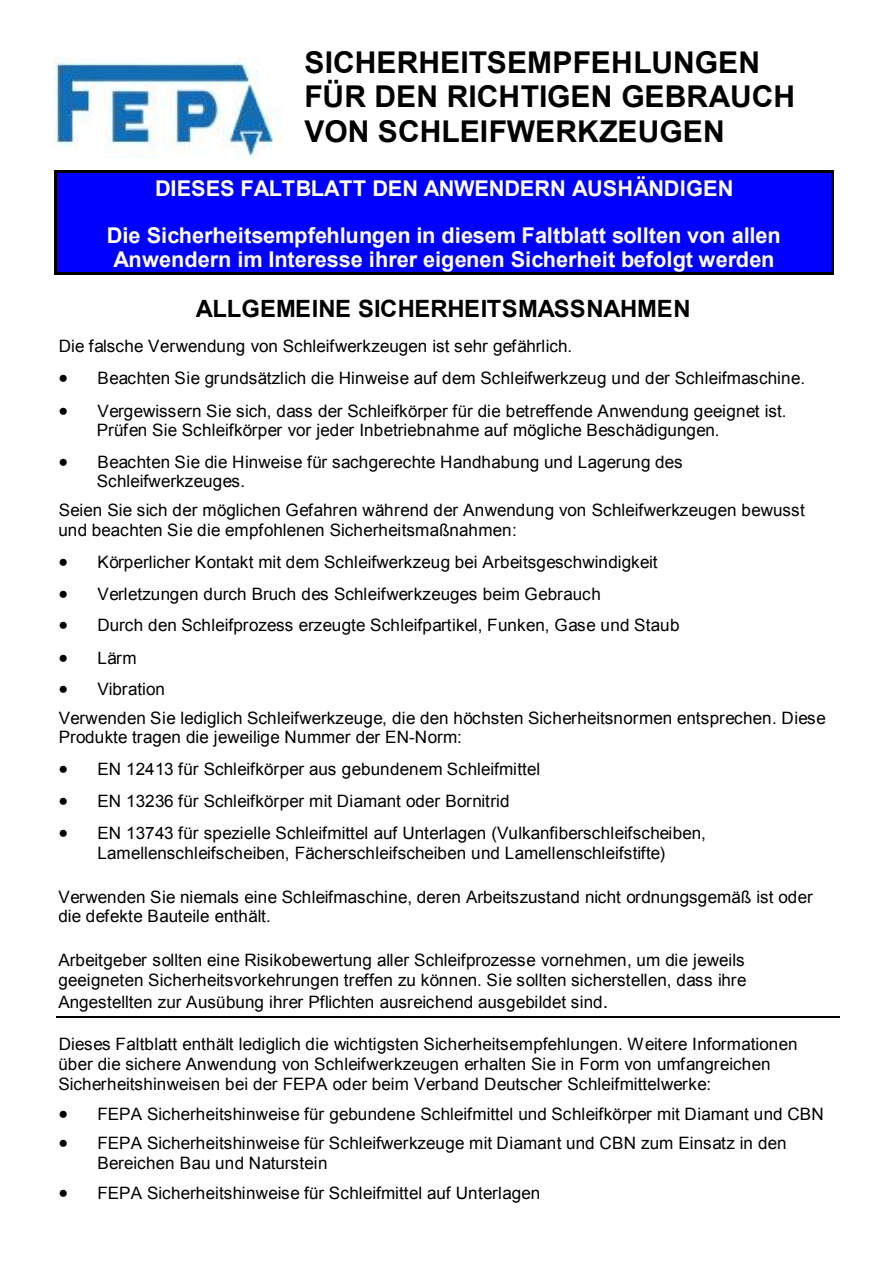
<style>
.page{position:relative;width:893px;height:1263px;background:#fff}
.page>*{position:absolute;margin:0;border:0;box-sizing:border-box;transform-origin:0 0}
.t1{font:700 30px/34.7px "Arial";color:#000}
.t2{font:700 23.85px "Arial";color:#000}
.t3{font:700 21.75px/46px "Arial";letter-spacing:-.01em;color:#fff;text-align:center}
.t4{font:17.1px/19.6px "Arial";letter-spacing:.005em;color:#000}
.s1{font-size:19.65px}
</style>
<div class="page">
<img style="left:53px;top:58px;width:228px;height:99px">
<div style="left:57px;top:173px;width:774px;height:29px;background:#00f"></div>
<div style="left:57px;top:202px;width:774px;height:17px;background:#00f"></div>
<div style="left:57px;top:219px;width:774px;height:29px;background:#00f"></div>
<div style="left:57px;top:248px;width:774px;height:25px;background:#00f"></div>
<hr style="left:57px;top:171px;width:236px;height:2px;background:#000">
<hr style="left:295px;top:171px;width:536px;height:2px;background:#000">
<hr style="left:55px;top:173px;width:2px;height:100px;background:#000">
<hr style="left:831px;top:173px;width:2px;height:100px;background:#000">
<hr style="left:57px;top:273px;width:774px;height:2px;background:#000">
<hr style="left:56px;top:1017px;width:783px;height:1px;background:#000">
<h1 class="t1" style="left:304px;top:46px;width:492px">SICHERHEITSEMPFEHLUNGEN<br>FÜR DEN RICHTIGEN GEBRAUCH<br>VON SCHLEIFWERKZEUGEN</h1>
<p class="t3" style="left:107px;top:167px;width:675px">DIESES FALTBLATT DEN ANWENDERN AUSHÄNDIGEN<br>Die Sicherheitsempfehlungen in diesem Faltblatt sollten von allen</p>
<p class="t3" style="left:114px;top:237px;width:662px">Anwendern im Interesse ihrer eigenen Sicherheit befolgt werden</p>
<h2 class="t2" style="left:196px;top:293px;width:496px">ALLGEMEINE SICHERHEITSMASSNAHMEN</h2>
<p class="t4" style="left:59px;top:337px;width:515px">Die falsche Verwendung von Schleifwerkzeugen ist sehr gefährlich.</p>
<p class="t4" style="left:59px;top:369px;width:748px">• Beachten Sie grundsätzlich die Hinweise auf dem Schleifwerkzeug und der Schleifmaschine.</p>
<p class="t4" style="left:97px;top:401px;width:691px;text-indent:-38px">• Vergewissern Sie sich, dass der Schleifkörper für die betreffende Anwendung geeignet ist.<br>Prüfen Sie Schleifkörper vor jeder Inbetriebnahme auf mögliche Beschädigungen.</p>
<p class="t4" style="left:97px;top:452px;width:587px;text-indent:-38px">• Beachten Sie die Hinweise für sachgerechte Handhabung und Lagerung des<br>Schleifwerkzeuges.</p>
<p class="t4" style="left:59px;top:500px;width:748px;line-height:20.2px">Seien Sie sich der möglichen Gefahren während der Anwendung von Schleifwerkzeugen bewusst und beachten Sie die empfohlenen Sicherheitsmaßnahmen:</p>
<p class="t4" style="left:59px;top:552px;width:600px">• Körperlicher Kontakt mit dem Schleifwerkzeug bei Arbeitsgeschwindigkeit</p>
<p class="t4" style="left:59px;top:584px;width:544px">• Verletzungen durch Bruch des Schleifwerkzeuges beim Gebrauch</p>
<p class="t4" style="left:59px;top:616px;width:622px">• Durch den Schleifprozess erzeugte Schleifpartikel, Funken, Gase und Staub</p>
<p class="t4" style="left:59px;top:648px;width:79px">• Lärm</p>
<p class="t4" style="left:59px;top:675px;width:769px;line-height:28.5px">• Vibration<br>Verwenden Sie lediglich Schleifwerkzeuge, die den höchsten Sicherheitsnormen entsprechen. Diese</p>
<p class="t4" style="left:59px;top:728px;width:405px">Produkte tragen die jeweilige Nummer der EN-Norm:</p>
<p class="t4" style="left:59px;top:760px;width:483px">• EN 12413 für Schleifkörper aus gebundenem Schleifmittel</p>
<p class="t4" style="left:59px;top:791px;width:453px">• EN 13236 für Schleifkörper mit Diamant oder Bornitrid</p>
<p class="t4" style="left:59px;top:823px;width:649px;text-align:center">• EN 13743 für spezielle Schleifmittel auf Unterlagen (Vulkanfiberschleifscheiben,<br>Lamellenschleifscheiben, Fächerschleifscheiben und Lamellenschleifstifte)</p>
<p class="t4" style="left:58px;top:887px;width:756px">Verwenden Sie niemals eine Schleifmaschine, deren Arbeitszustand nicht ordnungsgemäß ist oder die defekte Bauteile enthält.</p>
<p class="t4" style="left:58px;top:951px;width:690px">Arbeitgeber sollten eine Risikobewertung aller Schleifprozesse vornehmen, um die jeweils geeigneten Sicherheitsvorkehrungen treffen zu können. Sie sollten sicherstellen, dass ihre</p>
<p class="t4" style="left:58px;top:992px;width:551px">Angestellten zur Ausübung ihrer Pflichten ausreichend ausgebildet sind<span class="s1">.</span></p>
<p class="t4" style="left:58px;top:1034px;width:741px">Dieses Faltblatt enthält lediglich die wichtigsten Sicherheitsempfehlungen. Weitere Informationen über die sichere Anwendung von Schleifwerkzeugen erhalten Sie in Form von umfangreichen<br>Sicherheitshinweisen bei der FEPA oder beim Verband Deutscher Schleifmittelwerke:</p>
<p class="t4" style="left:59px;top:1104px;width:766px">• FEPA Sicherheitshinweise für gebundene Schleifmittel und Schleifkörper mit Diamant und CBN</p>
<p class="t4" style="left:97px;top:1133px;width:691px;text-indent:-39px">• FEPA Sicherheitshinweise für Schleifwerkzeuge mit Diamant und CBN zum Einsatz in den<br>Bereichen Bau und Naturstein</p>
<p class="t4" style="left:59px;top:1183px;width:483px">• FEPA Sicherheitshinweise für Schleifmittel auf Unterlagen</p>
</div>
